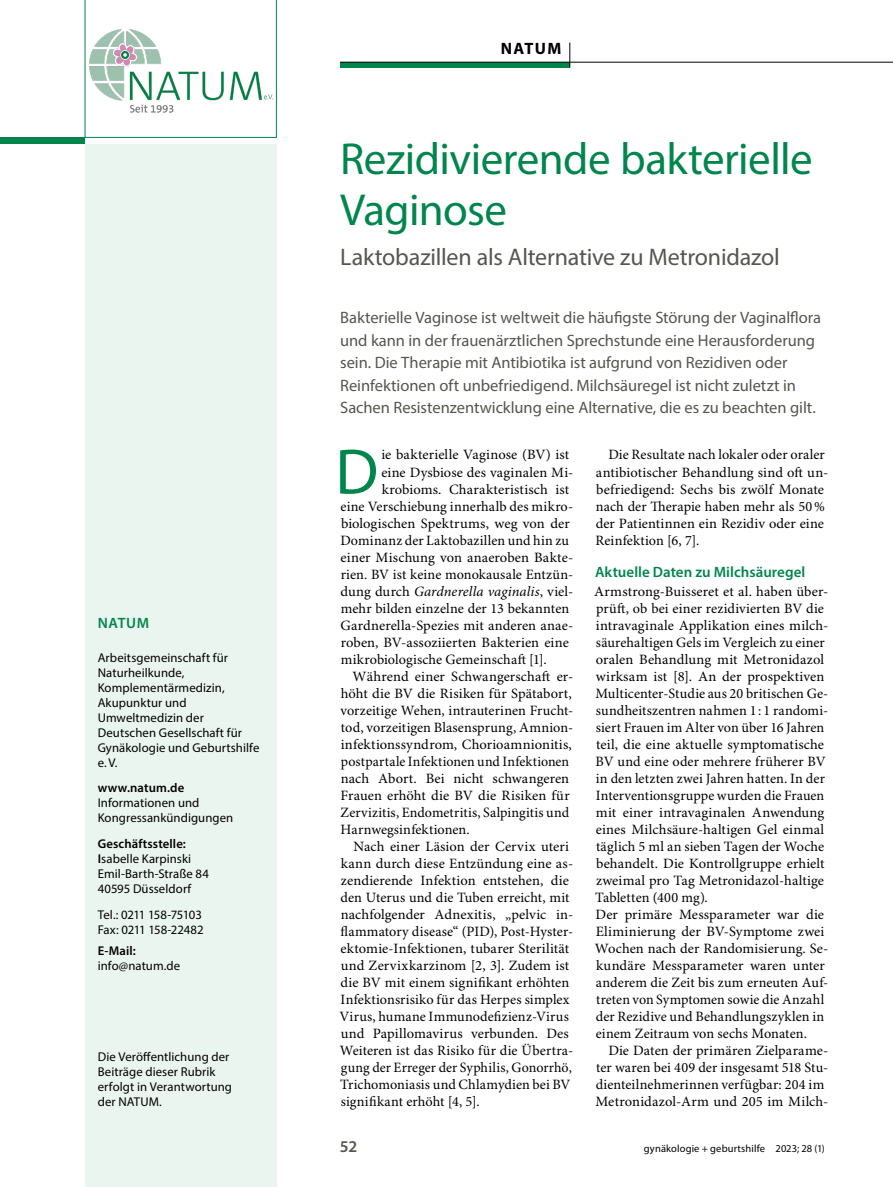
<style>
.page{position:relative;width:893px;height:1187px;background:#fff}
.page>*{position:absolute;margin:0;border:0;box-sizing:border-box;transform-origin:0 0}
.Para_Initial_1{font:64.65px "Myriad Pro";color:#00864d}
.Title_1{font:45px/51px "Myriad Pro";letter-spacing:-.01em;color:#00864d}
.SubTitle_x{font:24px "Myriad Pro";letter-spacing:-.01em;color:#56554f}
.Trailer_2-row{font:16.5px/22.5px "Myriad Pro";letter-spacing:-.005em;color:#56554f}
.t1{font:700 16.5px "Myriad Pro";letter-spacing:.075em;color:#000}
.t2{font:600 16.5px "Myriad Pro";color:#56554f}
.SectionHeading_1_11{font:600 15px "Myriad Pro";color:#00864d}
.Box_Heading_x5{font:600 15px "Myriad Pro";letter-spacing:.04em;color:#00864d}
.Para_Indent{font:14.25px/17px "Minion Pro";letter-spacing:.005em;color:#000}
.Para_x{font:14.25px/17px "Minion Pro";letter-spacing:.005em;color:#000}
.Para_Initial_1-2{font:14.25px "Minion Pro";letter-spacing:.005em;color:#000}
.Para_Initial_1-3{font:italic 14.25px "Minion Pro";letter-spacing:.005em;color:#000}
.Para_Box{font:12.75px/15px "Myriad Pro";letter-spacing:.005em;color:#000}
.Para_Box-2{font:12.75px/15px "Myriad Pro";letter-spacing:-.025em;color:#000}
.t3{font:10.5px "Myriad Pro";letter-spacing:.015em;color:#000}
.s1{font-weight:600}
.s2{font-style:normal}
</style>
<div class="page">
<svg style="left:85px;top:0;width:192px;height:138px"></svg>
<div style="left:85px;top:144px;width:191px;height:1042px;background:#ebf5f0"></div>
<img style="left:88px;top:29px;width:185px;height:84px">
<div style="left:340px;top:62px;width:230px;height:5px;background:#00864d"></div>
<hr style="left:340px;top:62px;width:230px;height:1px;background:#000">
<hr style="left:570px;top:62px;width:323px;height:1px;background:#000">
<svg style="left:570px;top:43px;width:1px;height:24px"></svg>
<div style="left:0;top:137px;width:85px;height:7px;background:#00864d"></div>
<p class="Box_Heading_x5" style="left:98px;top:613px;width:53px">NATUM</p>
<p class="Para_Box" style="left:98px;top:649px;width:163px">Arbeitsgemeinschaft für<br>Naturheilkunde,<br>Komplementärmedizin,<br>Akupunktur und<br>Umweltmedizin der<br>Deutschen Gesellschaft für<br>Gynäkologie und Geburtshilfe e.V.</p>
<p class="Para_Box" style="left:98px;top:780px;width:137px"><span class="s1">www.natum.de<br></span>Informationen und<br>Kongressankündigungen</p>
<p class="Para_Box" style="left:98px;top:836px;width:113px"><span class="s1">Geschäftsstelle:<br>I</span>sabelle Karpinski<br>Emil-Barth-Straße 84<br>40595 Düsseldorf</p>
<p class="Para_Box-2" style="left:98px;top:906px;width:107px">Tel.: 0211 158-75103<br>Fax: 0211 158-22482</p>
<p class="Para_Box" style="left:98px;top:943px;width:84px"><span class="s1">E-Mail: </span>info@natum.de</p>
<p class="Para_Box" style="left:98px;top:1048px;width:136px">Die Veröffentlichung der<br>Beiträge dieser Rubrik erfolgt in Verantwortung der NATUM.</p>
<p class="t1" style="left:501px;top:37px;width:62px">NATUM</p>
<p class="Title_1" style="left:340px;top:132px;width:474px">Rezidivierende bakterielle<br>Vaginose</p>
<p class="SubTitle_x" style="left:340px;top:242px;width:441px">Laktobazillen als Alternative zu Metronidazol</p>
<p class="Trailer_2-row" style="left:340px;top:306px;width:483px">Bakterielle Vaginose ist weltweit die häufigste Störung der Vaginalflora und kann in der frauenärztlichen Sprechstunde eine Herausforderung sein. Die Therapie mit Antibiotika ist aufgrund von Rezidiven oder Reinfektionen oft unbefriedigend. Milchsäuregel ist nicht zuletzt in Sachen Resistenzentwicklung eine Alternative, die es zu beachten gilt.</p>
<p class="Para_Initial_1" style="left:335px;top:432px;width:45px">D</p>
<p class="Para_Initial_1-2" style="left:381px;top:446px;width:189px">ie bakterielle Vaginose (BV) ist</p>
<p class="Para_Indent" style="left:595px;top:447px;width:234px;text-indent:13px">Die Resultate nach lokaler oder oraler antibiotischer Behandlung sind oft un&shy;befriedigend: Sechs bis zwölf Monate nach der Therapie haben mehr als 50% der Patientinnen ein Rezidiv oder eine Reinfektion [6, 7].</p>
<p class="SectionHeading_1_11" style="left:595px;top:562px;width:212px">Aktuelle Daten zu Milchsäuregel</p>
<p class="Para_x" style="left:594px;top:583px;width:236px">Armstrong-Buisseret et al. haben über&shy;prüft, ob bei einer rezidivierten BV die intravaginale Applikation eines milch&shy;säurehaltigen Gels im Vergleich zu einer oralen Behandlung mit Metronidazol wirksam ist [8]. An der prospektiven Multicenter-Studie aus 20 britischen Ge&shy;sundheitszentren nahmen 1 : 1 randomi&shy;siert Frauen im Alter von über 16 Jahren teil, die eine aktuelle symptomatische BV und eine oder mehrere früherer BV in den letzten zwei Jahren hatten. In der Interventionsgruppe wurden die Frauen mit einer intravaginalen Anwendung eines Milchsäure-haltigen Gel einmal täglich 5 ml an sieben Tagen der Woche behandelt. Die Kontrollgruppe erhielt zweimal pro Tag Metronidazol-haltige Tabletten (400 mg).</p>
<p class="Para_x" style="left:595px;top:906px;width:235px">Der primäre Messparameter war die Eliminierung der BV-Symptome zwei Wochen nach der Randomisierung. Se&shy;kundäre Messparameter waren unter anderem die Zeit bis zum erneuten Auf&shy;treten von Symptomen sowie die Anzahl der Rezidive und Behandlungszyklen in einem Zeitraum von sechs Monaten.</p>
<p class="Para_Indent" style="left:595px;top:1042px;width:234px;text-indent:13px">Die Daten der primären Zielparame&shy;ter waren bei 409 der insgesamt 518 Stu&shy;dienteilnehmerinnen verfügbar: 204 im Metronidazol-Arm und 205 im Milch-</p>
<p class="Para_Initial_1-2" style="left:381px;top:463px;width:193px">eine Dysbiose des vaginalen Mi-</p>
<p class="Para_Initial_1-2" style="left:382px;top:480px;width:189px">krobioms. Charakteristisch ist</p>
<p class="Para_Initial_1-2" style="left:341px;top:497px;width:234px">eine Verschiebung innerhalb des mikro-</p>
<p class="Para_Initial_1-2" style="left:341px;top:514px;width:230px">biologischen Spektrums, weg von der</p>
<p class="Para_Initial_1-2" style="left:340px;top:531px;width:230px">Dominanz der Laktobazillen und hin zu</p>
<p class="Para_Initial_1-2" style="left:341px;top:548px;width:234px">einer Mischung von anaeroben Bakte-</p>
<p class="Para_Initial_1-2" style="left:341px;top:565px;width:234px">rien. BV ist keine monokausale Entzün-</p>
<p class="Para_Initial_1-3" style="left:341px;top:582px;width:234px"><span class="s2">dung durch</span> Gardnerella vaginalis<span class="s2">, viel-</span></p>
<p class="Para_Initial_1-2" style="left:341px;top:599px;width:230px">mehr bilden einzelne der 13 bekannten</p>
<p class="Para_Initial_1-2" style="left:341px;top:616px;width:234px">Gardnerella-Spezies mit anderen anae-</p>
<p class="Para_Initial_1-2" style="left:341px;top:633px;width:230px">roben, BV-assoziierten Bakterien eine</p>
<p class="Para_Initial_1-2" style="left:341px;top:650px;width:207px">mikrobiologische Gemeinschaft [1].</p>
<p class="Para_Indent" style="left:341px;top:668px;width:234px;text-indent:12px">Während einer Schwangerschaft er&shy;höht die BV die Risiken für Spätabort, vorzeitige Wehen, intrauterinen Frucht&shy;tod, vorzeitigen Blasensprung, Amnion&shy;infektionssyndrom, Chorioamnionitis, postpartale Infektionen und Infektionen nach Abort. Bei nicht schwangeren Frauen erhöht die BV die Risiken für Zervizitis, Endometritis, Salpingitis und Harnwegsinfektionen.</p>
<p class="Para_Indent" style="left:340px;top:838px;width:235px;text-indent:14px">Nach einer Läsion der Cervix uteri kann durch diese Entzündung eine as&shy;zendierende Infektion entstehen, die den Uterus und die Tuben erreicht, mit nachfolgender Adnexitis, „pelvic in&shy;flammatory disease“ (PID), Post-Hyster&shy;ektomie-Infektionen, tubarer Sterilität und Zervixkarzinom [2, 3]. Zudem ist die BV mit einem signifikant erhöhten Infektionsrisiko für das Herpes simplex Virus, humane Immunodefizienz-Virus und Papillomavirus verbunden. Des Weiteren ist das Risiko für die Übertra&shy;gung der Erreger der Syphilis, Gonorrhö, Trichomoniasis und Chlamydien bei BV signifikant erhöht [4, 5].</p>
<p class="t2" style="left:340px;top:1135px;width:19px">52</p>
<p class="t3" style="left:644px;top:1141px;width:183px">gynäkologie + geburtshilfe 2023; 28 (1)</p>
</div>
